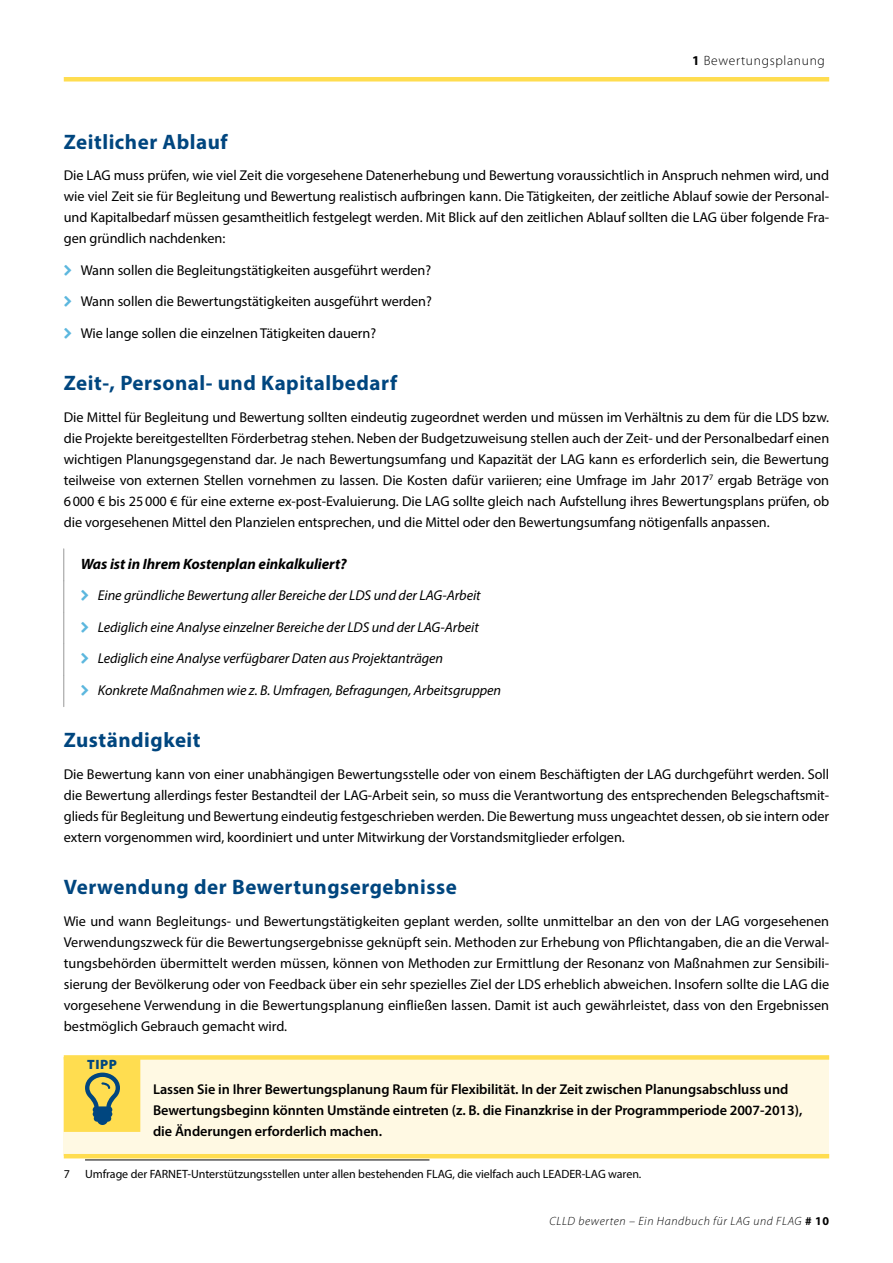
<style>
.page{position:relative;width:893px;height:1263px;background:#fff}
.page>*{position:absolute;margin:0;border:0;box-sizing:border-box;transform-origin:0 0}
.t1{font:700 21px "Myriad Pro";letter-spacing:.025em;color:#00467f}
.t2{font:italic 700 15px "Myriad Pro";letter-spacing:-.005em;color:#000}
.t3{font:14.25px/21px "Myriad Pro";letter-spacing:-.005em;color:#000;text-align:justify}
.t4{font:italic 14.25px "Myriad Pro";letter-spacing:-.005em;color:#000}
.t5{font:600 14.25px/21px "Myriad Pro";letter-spacing:-.005em;color:#000}
.t6{font:300 13.5px "Myriad Pro";letter-spacing:.05em;color:#000}
.t7{font:900 13.5px "Myriad Pro";color:#00467f}
.t8{font:12px "Myriad Pro";letter-spacing:-.005em;color:#000}
.t9{font:italic 300 12px "Myriad Pro";letter-spacing:.05em;color:#000}
.s1{font-weight:700}
.s2{font-weight:700;font-style:normal}
</style>
<div class="page">
<div style="left:64px;top:77px;width:765px;height:5px;background:#ffdd50"></div>
<hr style="left:63px;top:549px;width:1px;height:32px;background:#989999">
<hr style="left:63px;top:581px;width:1px;height:31px;background:#989999">
<hr style="left:63px;top:612px;width:1px;height:32px;background:#989999">
<hr style="left:63px;top:644px;width:1px;height:31px;background:#989999">
<hr style="left:63px;top:675px;width:1px;height:32px;background:#989999">
<div style="left:64px;top:1057px;width:765px;height:99px;background:#fff9e3"></div>
<hr style="left:64px;top:1154px;width:765px;height:4px;background:#ffdd50">
<div style="left:64px;top:1055px;width:765px;height:5px;background:#ffdd50"></div>
<div style="left:64px;top:1057px;width:76px;height:75px;background:#ffdd50"></div>
<hr style="left:85px;top:1160px;width:344px;height:1px;background:#000">
<p class="t6" style="left:692px;top:52px;width:134px"><span class="s1">1</span> Bewertungsplanung</p>
<h1 class="t1" style="left:64px;top:128px;width:165px">Zeitlicher Ablauf</h1>
<p class="t3" style="left:64px;top:164px;width:767px">Die LAG muss prüfen, wie viel Zeit die vorgesehene Datenerhebung und Bewertung voraussichtlich in Anspruch nehmen wird, und wie viel Zeit sie für Begleitung und Bewertung realistisch aufbringen kann. Die Tätigkeiten, der zeitliche Ablauf sowie der Personal&shy;und Kapitalbedarf müssen gesamtheitlich festgelegt werden. Mit Blick auf den zeitlichen Ablauf sollten die LAG über folgende Fra&shy;gen gründlich nachdenken:</p>
<p class="t3" style="left:81px;top:259px;width:352px">Wann sollen die Begleitungstätigkeiten ausgeführt werden?</p>
<p class="t3" style="left:81px;top:290px;width:353px">Wann sollen die Bewertungstätigkeiten ausgeführt werden?</p>
<p class="t3" style="left:81px;top:322px;width:297px">Wie lange sollen die einzelnen Tätigkeiten dauern?</p>
<h1 class="t1" style="left:64px;top:369px;width:335px">Zeit-, Personal- und Kapitalbedarf</h1>
<p class="t3" style="left:64px;top:406px;width:767px">Die Mittel für Begleitung und Bewertung sollten eindeutig zugeordnet werden und müssen im Verhältnis zu dem für die LDS bzw. die Projekte bereitgestellten Förderbetrag stehen. Neben der Budgetzuweisung stellen auch der Zeit- und der Personalbedarf einen wichtigen Planungsgegenstand dar. Je nach Bewertungsumfang und Kapazität der LAG kann es erforderlich sein, die Bewertung teilweise von externen Stellen vornehmen zu lassen. Die Kosten dafür variieren; eine Umfrage im Jahr 2017<sup>7</sup> ergab Beträge von 6000 € bis 25000 € für eine externe ex-post-Evaluierung. Die LAG sollte gleich nach Aufstellung ihres Bewertungsplans prüfen, ob die vorgesehenen Mittel den Planzielen entsprechen, und die Mittel oder den Bewertungsumfang nötigenfalls anpassen.</p>
<p class="t2" style="left:81px;top:554px;width:267px">Was ist in Ihrem Kostenplan einkalkuliert?</p>
<p class="t4" style="left:98px;top:586px;width:384px">Eine gründliche Bewertung aller Bereiche der LDS und der LAG-Arbeit</p>
<p class="t4" style="left:98px;top:618px;width:382px">Lediglich eine Analyse einzelner Bereiche der LDS und der LAG-Arbeit</p>
<p class="t4" style="left:98px;top:649px;width:347px">Lediglich eine Analyse verfügbarer Daten aus Projektanträgen</p>
<p class="t4" style="left:98px;top:681px;width:405px">Konkrete Maßnahmen wie z. B. Umfragen, Befragungen, Arbeitsgruppen</p>
<h1 class="t1" style="left:64px;top:726px;width:138px">Zuständigkeit</h1>
<p class="t3" style="left:64px;top:763px;width:767px">Die Bewertung kann von einer unabhängigen Bewertungsstelle oder von einem Beschäftigten der LAG durchgeführt werden. Soll die Bewertung allerdings fester Bestandteil der LAG-Arbeit sein, so muss die Verantwortung des entsprechenden Belegschaftsmit&shy;glieds für Begleitung und Bewertung eindeutig festgeschrieben werden. Die Bewertung muss ungeachtet dessen, ob sie intern oder extern vorgenommen wird, koordiniert und unter Mitwirkung der Vorstandsmitglieder erfolgen.</p>
<h1 class="t1" style="left:64px;top:873px;width:394px">Verwendung der Bewertungsergebnisse</h1>
<p class="t3" style="left:64px;top:910px;width:767px">Wie und wann Begleitungs- und Bewertungstätigkeiten geplant werden, sollte unmittelbar an den von der LAG vorgesehenen Verwendungszweck für die Bewertungsergebnisse geknüpft sein. Methoden zur Erhebung von Pflichtangaben, die an die Verwal&shy;tungsbehörden übermittelt werden müssen, können von Methoden zur Ermittlung der Resonanz von Maßnahmen zur Sensibili&shy;sierung der Bevölkerung oder von Feedback über ein sehr spezielles Ziel der LDS erheblich abweichen. Insofern sollte die LAG die vorgesehene Verwendung in die Bewertungsplanung einfließen lassen. Damit ist auch gewährleistet, dass von den Ergebnissen bestmöglich Gebrauch gemacht wird.</p>
<p class="t7" style="left:87px;top:1055px;width:31px">TIPP</p>
<p class="t5" style="left:153px;top:1078px;width:651px">Lassen Sie in Ihrer Bewertungsplanung Raum für Flexibilität. In der Zeit zwischen Planungsabschluss und<br>Bewertungsbeginn könnten Umstände eintreten (z. B. die Finanzkrise in der Programmperiode 2007-2013), die Änderungen erforderlich machen.</p>
<p class="t8" style="left:64px;top:1166px;width:8px">7</p>
<p class="t8" style="left:85px;top:1166px;width:558px">Umfrage der FARNET-Unterstützungsstellen unter allen bestehenden FLAG, die vielfach auch LEADER-LAG waren.</p>
<p class="t9" style="left:549px;top:1214px;width:281px">CLLD bewerten – Ein Handbuch für LAG und FLAG <span class="s2"># 10</span></p>
</div>
